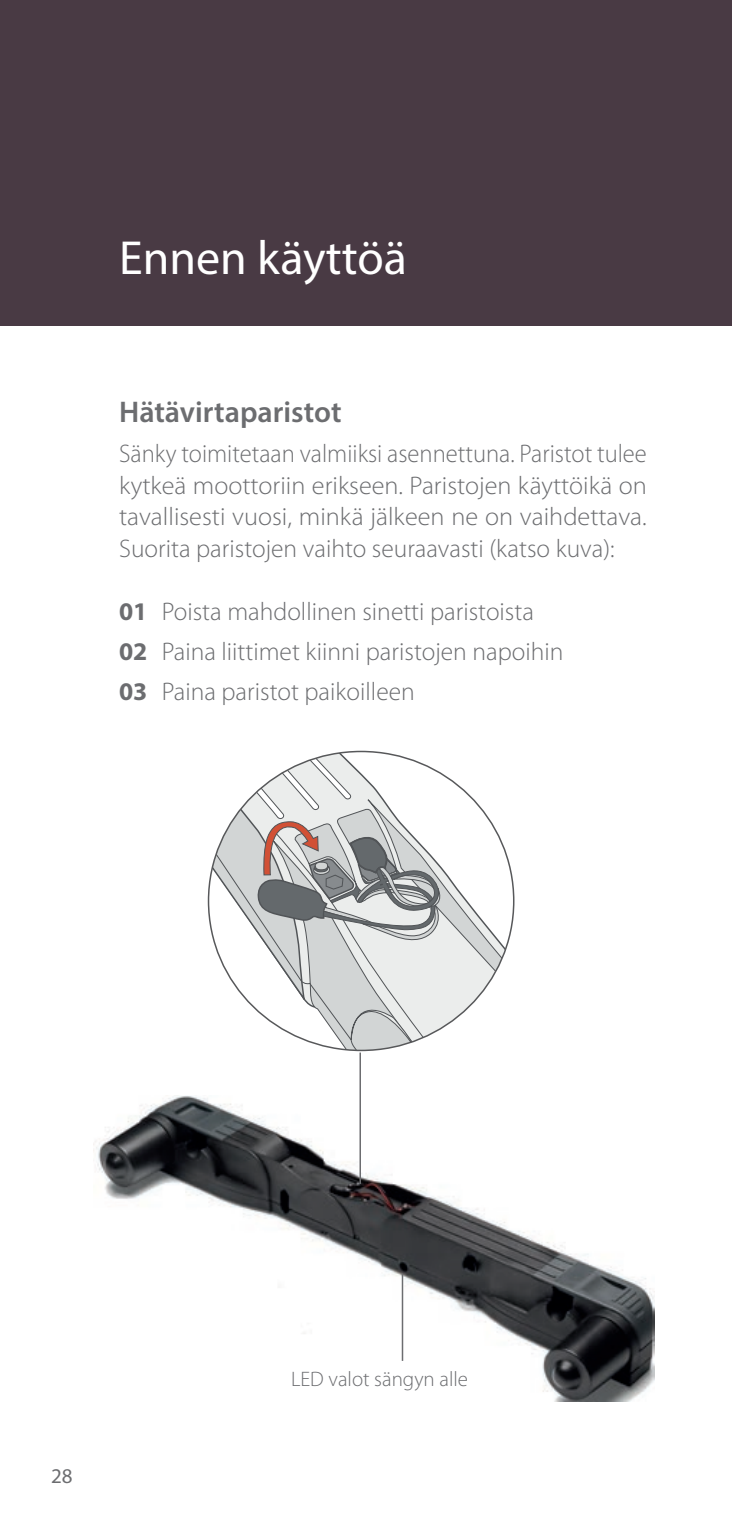
<style>
.page{position:relative;width:732px;height:1531px;background:#fff}
.page>*{position:absolute;margin:0;border:0;box-sizing:border-box;transform-origin:0 0}
.t1{font:48px "Myriad Pro";color:#fff}
.t2{font:600 30px "Myriad Pro";color:#6c6d70}
.t3{font:300 25.5px/31.5px "Myriad Pro";color:#6c6d70;text-align:justify;scale:.96 1}
.t4{font:300 25.5px/39.9px "Myriad Pro";color:#6c6d70}
.t5{font:300 21px "Myriad Pro";color:#6c6d70}
.t6{font:21px "Myriad Pro";color:#6c6d70}
.s1{font-weight:700}
</style>
<div class="page">
<div style="left:0;top:0;width:731px;height:325px;background:#493a44"></div>
<img style="left:95px;top:1095px;width:559px;height:307px">
<svg style="left:208px;top:751px;width:305px;height:299px"></svg>
<hr style="left:401px;top:1273px;width:2px;height:88px;background:#6c6d70">
<hr style="left:359px;top:1052px;width:2px;height:132px;background:#6c6d70">
<h1 class="t1" style="left:119px;top:228px;width:289px">Ennen käyttöä</h1>
<p class="t2" style="left:119px;top:393px;width:224px">Hätävirtaparistot</p>
<p class="t3" style="left:119px;top:438px;width:551px">Sänky toimitetaan valmiiksi asennettuna. Paristot tulee kytkeä moottoriin erikseen. Paristojen käyttöikä on tavallisesti vuosi, minkä jälkeen ne on vaihdettava.<br>Suorita paristojen vaihto seuraavasti (katso kuva):</p>
<p class="t4" style="left:119px;top:591px;width:445px"><span class="s1">01</span> Poista mahdollinen sinetti paristoista<br><span class="s1">02</span> Paina liittimet kiinni paristojen napoihin<br><span class="s1">03</span> Paina paristot paikoilleen</p>
<p class="t6" style="left:51px;top:1463px;width:23px">28</p>
<p class="t5" style="left:291px;top:1367px;width:178px">LED valot sängyn alle</p>
</div>
